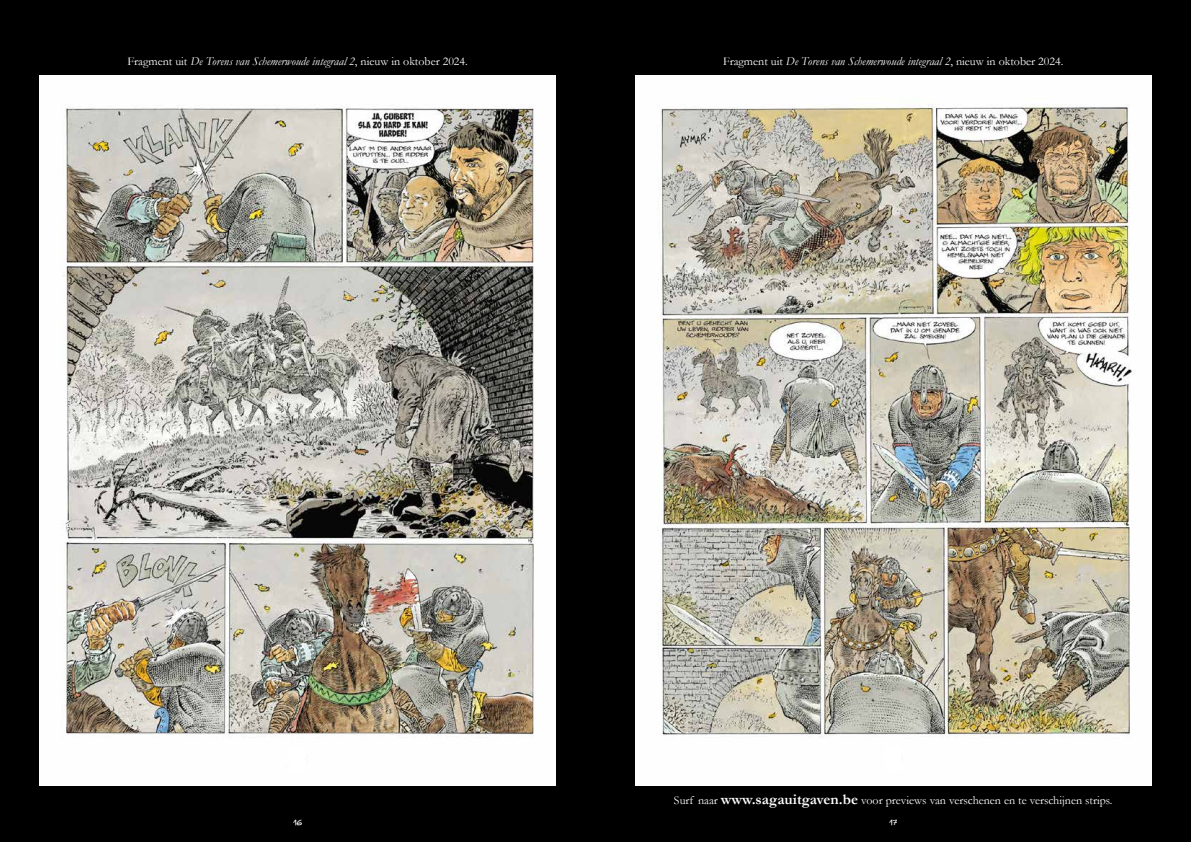
<style>
.page{position:relative;width:1191px;height:842px;background:#fff}
.page>*{position:absolute;margin:0;border:0;box-sizing:border-box;transform-origin:0 0}
.t1{font:italic 12px "Garamond";color:#fff}
.t2{font:12px "Garamond";color:#fff}
.t3{font:8px "Trolley Normal";color:#fff}
.s1{font-style:normal}
.s2{font-weight:700;font-size:15px}
</style>
<div class="page">
<div style="left:595px;top:0;width:596px;height:842px;background:#000"></div>
<img style="left:635px;top:75px;width:516px;height:710px">
<div style="left:0;top:0;width:595px;height:842px;background:#000"></div>
<img style="left:40px;top:75px;width:516px;height:710px">
<div style="left:289px;top:747px;width:16px;height:25px;background:#fff"></div>
<div style="left:884px;top:747px;width:16px;height:25px;background:#fff"></div>
<p class="t1" style="left:128px;top:53px;width:342px"><span class="s1">Fragment uit</span> De Torens van Schemerwoude integraal 2<span class="s1">, nieuw in oktober 2024.</span></p>
<p class="t1" style="left:723px;top:53px;width:342px"><span class="s1">Fragment uit</span> De Torens van Schemerwoude integraal 2<span class="s1">, nieuw in oktober 2024.</span></p>
<p class="t2" style="left:674px;top:792px;width:440px">Surf naar <span class="s2">www.sagauitgaven.be</span> voor previews van verschenen en te verschijnen strips.</p>
<p class="t3" style="left:293px;top:818px;width:10px">16</p>
<p class="t3" style="left:889px;top:818px;width:9px">17</p>
</div>
